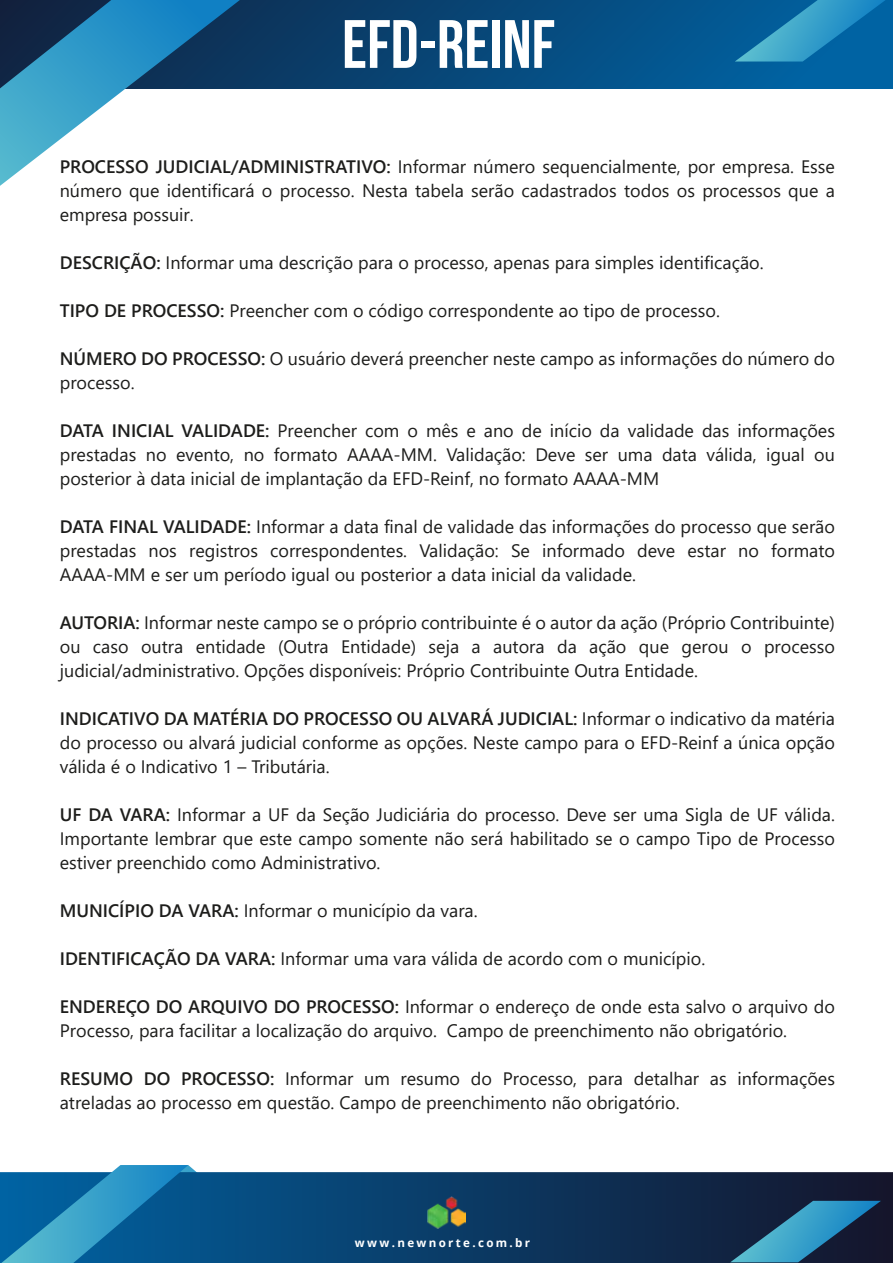
<style>
.page{position:relative;width:893px;height:1263px;background:#fff}
.page>*{position:absolute;margin:0;border:0;box-sizing:border-box;transform-origin:0 0}
.t1{font:68.25px "Bebas Neue";color:#fff}
.t2{font:18px/24px "Segoe UI";color:#1d1d1b;text-align:justify}
.t3{font:700 11.55px "Open Sans";letter-spacing:.2em;color:#fff}
.s1{font-weight:600}
</style>
<div class="page">
<svg style="left:240px;top:0;width:653px;height:88px;background:#064a7d"></svg>
<svg style="left:0;top:1172px;width:893px;height:91px;background:#0d345b"></svg>
<svg style="left:1px;top:1165px;width:256px;height:98px;background:#1e73a5"></svg>
<svg style="left:730px;top:1201px;width:151px;height:61px;background:#235778"></svg>
<svg style="left:735px;top:0;width:151px;height:62px;background:#197cb1"></svg>
<svg style="left:0;top:0;width:240px;height:186px"></svg>
<img style="left:428px;top:1194px;width:37px;height:37px">
<h1 class="t1" style="left:342px;top:7px;width:214px">EFD-Reinf</h1>
<p class="t2" style="left:60px;top:154px;width:777px"><span class="s1">PROCESSO JUDICIAL/ADMINISTRATIVO:</span> Informar número sequencialmente, por empresa. Esse número que identificará o processo. Nesta tabela serão cadastrados todos os processos que a empresa possuir.</p>
<p class="t2" style="left:60px;top:250px;width:705px"><span class="s1">DESCRIÇÃO:</span> Informar uma descrição para o processo, apenas para simples identificação.</p>
<p class="t2" style="left:60px;top:298px;width:662px"><span class="s1">TIPO DE PROCESSO:</span> Preencher com o código correspondente ao tipo de processo.</p>
<p class="t2" style="left:60px;top:346px;width:777px"><span class="s1">NÚMERO DO PROCESSO:</span> O usuário deverá preencher neste campo as informações do número do processo.</p>
<p class="t2" style="left:60px;top:418px;width:777px"><span class="s1">DATA INICIAL VALIDADE:</span> Preencher com o mês e ano de início da validade das informações prestadas no evento, no formato AAAA-MM. Validação: Deve ser uma data válida, igual ou posterior à data inicial de implantação da EFD-Reinf, no formato AAAA-MM</p>
<p class="t2" style="left:60px;top:514px;width:777px"><span class="s1">DATA FINAL VALIDADE:</span> Informar a data final de validade das informações do processo que serão prestadas nos registros correspondentes. Validação: Se informado deve estar no formato AAAA-MM e ser um período igual ou posterior a data inicial da validade.</p>
<p class="t2" style="left:60px;top:610px;width:777px"><span class="s1">AUTORIA:</span> Informar neste campo se o próprio contribuinte é o autor da ação (Próprio Contribuinte) ou caso outra entidade (Outra Entidade) seja a autora da ação que gerou o processo judicial/administrativo. Opções disponíveis: Próprio Contribuinte Outra Entidade.</p>
<p class="t2" style="left:60px;top:706px;width:777px"><span class="s1">INDICATIVO DA MATÉRIA DO PROCESSO OU ALVARÁ JUDICIAL:</span> Informar o indicativo da matéria do processo ou alvará judicial conforme as opções. Neste campo para o EFD-Reinf a única opção válida é o Indicativo 1 – Tributária.</p>
<p class="t2" style="left:60px;top:802px;width:777px"><span class="s1">UF DA VARA:</span> Informar a UF da Seção Judiciária do processo. Deve ser uma Sigla de UF válida.<br>Importante lembrar que este campo somente não será habilitado se o campo Tipo de Processo estiver preenchido como Administrativo.</p>
<p class="t2" style="left:60px;top:898px;width:419px"><span class="s1">MUNICÍPIO DA VARA:</span> Informar o município da vara.</p>
<p class="t2" style="left:60px;top:946px;width:647px"><span class="s1">IDENTIFICAÇÃO DA VARA:</span> Informar uma vara válida de acordo com o município.</p>
<p class="t2" style="left:60px;top:994px;width:777px"><span class="s1">ENDEREÇO DO ARQUIVO DO PROCESSO:</span> Informar o endereço de onde esta salvo o arquivo do<br>Processo, para facilitar a localização do arquivo. Campo de preenchimento não obrigatório.</p>
<p class="t2" style="left:60px;top:1066px;width:777px"><span class="s1">RESUMO DO PROCESSO:</span> Informar um resumo do Processo, para detalhar as informações atreladas ao processo em questão. Campo de preenchimento não obrigatório.</p>
<p class="t3" style="left:355px;top:1235px;width:177px">www.newnorte.com.br</p>
</div>
